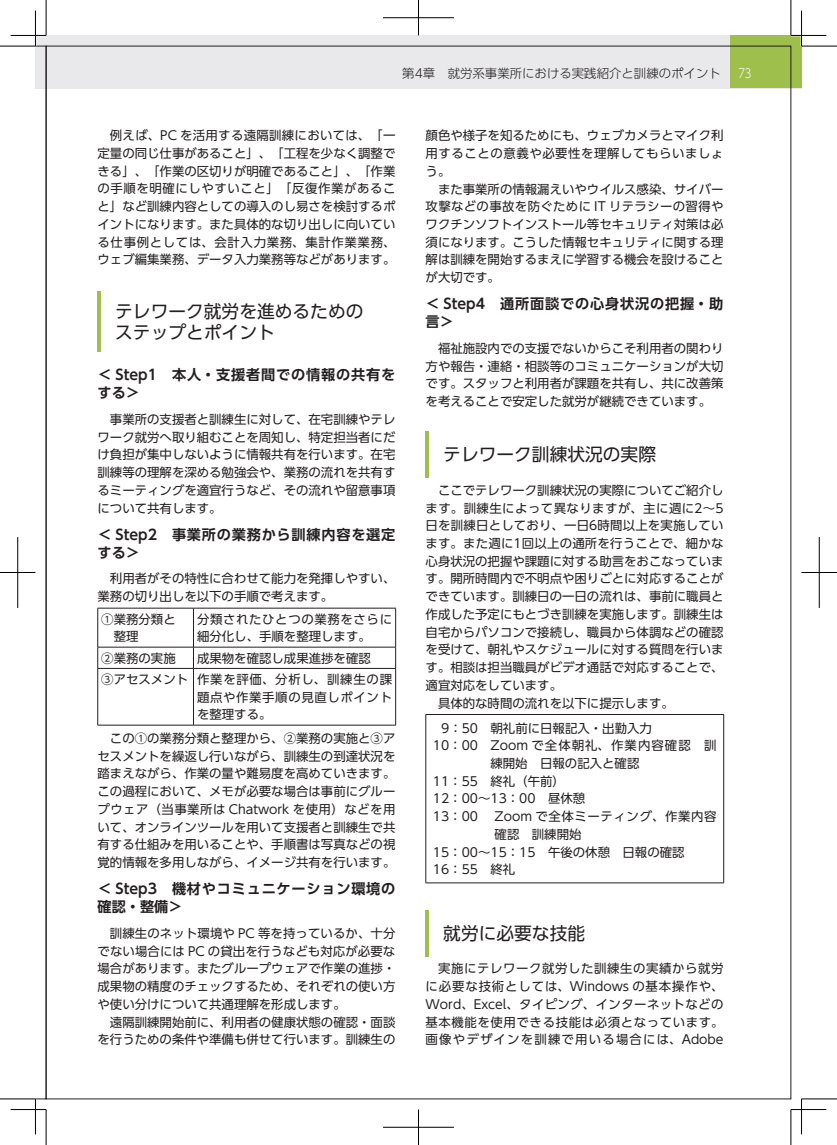
<style>
.page{position:relative;width:837px;height:1145px;background:#fff}
.page>*{position:absolute;margin:0;border:0;box-sizing:border-box;transform-origin:0 0}
.t1{font:17.75px/21.2px "UD Shin Go Pro";color:#231f20}
.t2{font:700 14.12px/17.8px "UD Shin Go Pro De";letter-spacing:.055em;color:#231f20}
.t3{font:12.38px/17.8px "UD Shin Go Pro";color:#231f20;text-align:justify}
.t4{font:12.38px/17.8px "UD Shin Go Pro";letter-spacing:.05em;color:#231f20}
.t5{font:300 12.38px "UD Shin Go Pro";color:#231f20}
.t6{font:12.38px "UD Shin Go Pro";letter-spacing:.035em;color:#231f20}
.t7{font:12.38px "UD Shin Go Pro";letter-spacing:.02em;color:#231f20}
.t8{font:12.38px "UD Shin Go Pro";letter-spacing:.085em;color:#231f20}
.t9{font:300 12.38px "UD Shin Go Pro";color:#fff;scale:.8 1}
</style>
<div class="page">
<div style="left:35px;top:35px;width:766px;height:54px;background:#e9e9eb"></div>
<div style="left:729px;top:35px;width:72px;height:53px;background:#9fbf4c"></div>
<hr style="left:97px;top:291px;width:4px;height:61px;background:#9fbf4c">
<hr style="left:97px;top:608px;width:96px;height:1px;background:#231f20">
<hr style="left:97px;top:608px;width:1px;height:39px;background:#231f20">
<hr style="left:193px;top:608px;width:203px;height:1px;background:#231f20">
<hr style="left:193px;top:608px;width:1px;height:39px;background:#231f20">
<hr style="left:395px;top:608px;width:1px;height:39px;background:#231f20">
<hr style="left:97px;top:647px;width:96px;height:1px;background:#231f20">
<svg style="left:97px;top:647px;width:1px;height:21px"></svg>
<hr style="left:193px;top:647px;width:203px;height:1px;background:#231f20">
<svg style="left:193px;top:647px;width:1px;height:21px"></svg>
<svg style="left:395px;top:647px;width:1px;height:21px"></svg>
<hr style="left:97px;top:668px;width:96px;height:1px;background:#231f20">
<hr style="left:97px;top:668px;width:1px;height:57px;background:#231f20">
<hr style="left:193px;top:668px;width:203px;height:1px;background:#231f20">
<hr style="left:193px;top:668px;width:1px;height:57px;background:#231f20">
<hr style="left:395px;top:668px;width:1px;height:57px;background:#231f20">
<hr style="left:97px;top:725px;width:96px;height:1px;background:#231f20">
<hr style="left:193px;top:725px;width:203px;height:1px;background:#231f20">
<hr style="left:425px;top:431px;width:4px;height:46px;background:#9fbf4c">
<hr style="left:425px;top:714px;width:298px;height:1px;background:#231f20">
<hr style="left:425px;top:714px;width:1px;height:168px;background:#231f20">
<hr style="left:723px;top:714px;width:1px;height:168px;background:#231f20">
<hr style="left:425px;top:882px;width:298px;height:1px;background:#231f20">
<hr style="left:425px;top:910px;width:4px;height:46px;background:#9fbf4c">
<svg style="left:35px;top:46px;width:11px;height:1053px"></svg>
<hr style="left:800px;top:11px;width:2px;height:35px;background:#fff">
<hr style="left:0;top:46px;width:35px;height:1px;background:#000">
<hr style="left:801px;top:46px;width:35px;height:1px;background:#000">
<hr style="left:0;top:1098px;width:35px;height:1px;background:#000">
<hr style="left:801px;top:1098px;width:35px;height:1px;background:#000">
<hr style="left:46px;top:0;width:1px;height:35px;background:#000">
<hr style="left:46px;top:1109px;width:1px;height:35px;background:#000">
<hr style="left:790px;top:0;width:1px;height:35px;background:#000">
<hr style="left:790px;top:1109px;width:1px;height:35px;background:#000">
<hr style="left:11px;top:35px;width:35px;height:1px;background:#000">
<hr style="left:790px;top:35px;width:36px;height:1px;background:#000">
<hr style="left:11px;top:1109px;width:35px;height:1px;background:#000">
<hr style="left:790px;top:1109px;width:36px;height:1px;background:#000">
<hr style="left:35px;top:11px;width:1px;height:35px;background:#000">
<hr style="left:35px;top:1098px;width:1px;height:36px;background:#000">
<hr style="left:801px;top:11px;width:1px;height:35px;background:#000">
<hr style="left:801px;top:1098px;width:1px;height:36px;background:#000">
<hr style="left:383px;top:18px;width:71px;height:1px;background:#000">
<hr style="left:418px;top:0;width:1px;height:35px;background:#000">
<hr style="left:383px;top:1127px;width:71px;height:1px;background:#000">
<hr style="left:418px;top:1109px;width:1px;height:35px;background:#000">
<hr style="left:0;top:572px;width:35px;height:1px;background:#000">
<hr style="left:18px;top:537px;width:1px;height:71px;background:#000">
<hr style="left:801px;top:572px;width:35px;height:1px;background:#000">
<hr style="left:818px;top:537px;width:1px;height:71px;background:#000">
<p class="t5" style="left:402px;top:64px;width:320px">第4章　就労系事業所における実践紹介と訓練のポイント</p>
<p class="t9" style="left:738px;top:64px;width:18px">73</p>
<p class="t3" style="left:97px;top:126px;width:299px;text-indent:12px">例えば、PC を活用する遠隔訓練においては、「一定量の同じ仕事があること」、「工程を少なく調整できる」、「作業の区切りが明確であること」、「作業の手順を明確にしやすいこと」「反復作業があること」など訓練内容としての導入のし易さを検討するポイントになります。また具体的な切り出しに向いている仕事例としては、会計入力業務、集計作業業務、ウェブ編集業務、データ入力業務等などがあります。</p>
<h1 class="t1" style="left:115px;top:300px;width:250px">テレワーク就労を進めるためのステップとポイント</h1>
<p class="t2" style="left:97px;top:365px;width:299px">＜ STEP1　本人・支援者間での情報の共有をする＞</p>
<p class="t3" style="left:97px;top:410px;width:299px;text-indent:12px">事業所の支援者と訓練生に対して、在宅訓練やテレワーク就労へ取り組むことを周知し、特定担当者にだけ負担が集中しないように情報共有を行います。在宅訓練等の理解を深める勉強会や、業務の流れを共有するミーティングを適宜行うなど、その流れや留意事項について共有します。</p>
<p class="t2" style="left:97px;top:525px;width:299px">＜ STEP2　事業所の業務から訓練内容を選定する＞</p>
<p class="t3" style="left:97px;top:569px;width:299px;text-indent:12px">利用者がその特性に合わせて能力を発揮しやすい、業務の切り出しを以下の手順で考えます。</p>
<p class="t3" style="left:114px;top:609px;width:64px;text-indent:-12px">①業務分類と整理</p>
<p class="t4" style="left:197px;top:609px;width:196px">分類されたひとつの業務をさらに細分化し、手順を整理します。</p>
<p class="t3" style="left:101px;top:648px;width:76px">②業務の実施</p>
<p class="t3" style="left:101px;top:647px;width:292px;line-height:21.2px;text-indent:96px">成果物を確認し成果進捗を確認<br>③アセスメント 作業を評価、分析し、訓練生の課</p>
<p class="t4" style="left:197px;top:687px;width:196px">題点や作業手順の見直しポイントを整理する。</p>
<p class="t3" style="left:97px;top:729px;width:299px;text-indent:12px">この①の業務分類と整理から、②業務の実施と③アセスメントを繰返し行いながら、訓練生の到達状況を踏まえながら、作業の量や難易度を高めていきます。この過程において、メモが必要な場合は事前にグループウェア（当事業所は Chatwork を使用）などを用いて、オンラインツールを用いて支援者と訓練生で共有する仕組みを用いることや、手順書は写真などの視覚的情報を多用しながら、イメージ共有を行います。</p>
<p class="t2" style="left:97px;top:879px;width:299px">＜ STEP3　機材やコミュニケーション環境の確認・整備＞</p>
<p class="t3" style="left:97px;top:924px;width:299px;text-indent:12px">訓練生のネット環境や PC 等を持っているか、十分でない場合には PC の貸出を行うなども対応が必要な場合があります。またグループウェアで作業の進捗・成果物の精度のチェックするため、それぞれの使い方や使い分けについて共通理解を形成します。</p>
<p class="t3" style="left:97px;top:1012px;width:299px;text-align:right">遠隔訓練開始前に、利用者の健康状態の確認・面談を行うための条件や準備も併せて行います。訓練生の</p>
<p class="t3" style="left:425px;top:126px;width:299px">顔色や様子を知るためにも、ウェブカメラとマイク利用することの意義や必要性を理解してもらいましょう。</p>
<p class="t3" style="left:425px;top:180px;width:299px;text-indent:12px">また事業所の情報漏えいやウイルス感染、サイバー攻撃などの事故を防ぐために IT リテラシーの習得やワクチンソフトインストール等セキュリティ対策は必須になります。こうした情報セキュリティに関する理解は訓練を開始するまえに学習する機会を設けることが大切です。</p>
<p class="t2" style="left:425px;top:295px;width:299px">＜ STEP4　通所面談での心身状況の把握・助言＞</p>
<p class="t3" style="left:425px;top:339px;width:299px;text-indent:12px">福祉施設内での支援でないからこそ利用者の関わり方や報告・連絡・相談等のコミュニケーションが大切です。スタッフと利用者が課題を共有し、共に改善策を考えることで安定した就労が継続できています。</p>
<h1 class="t1" style="left:443px;top:443px;width:214px">テレワーク訓練状況の実際</h1>
<p class="t3" style="left:438px;top:481px;width:287px">ここでテレワーク訓練状況の実際についてご紹介し</p>
<p class="t6" style="left:425px;top:498px;width:299px">ます。訓練生によって異なりますが、主に週に2～5</p>
<p class="t3" style="left:425px;top:516px;width:299px">日を訓練日としており、一日6時間以上を実施してい</p>
<p class="t7" style="left:425px;top:533px;width:299px">ます。また週に1回以上の通所を行うことで、細かな</p>
<p class="t3" style="left:425px;top:552px;width:299px">心身状況の把握や課題に対する助言をおこなっていま</p>
<p class="t3" style="left:425px;top:569px;width:299px">す。開所時間内で不明点や困りごとに対応することが</p>
<p class="t3" style="left:425px;top:587px;width:299px">できています。訓練日の一日の流れは、事前に職員と</p>
<p class="t3" style="left:425px;top:605px;width:299px">作成した予定にもとづき訓練を実施します。訓練生は</p>
<p class="t3" style="left:425px;top:622px;width:299px">自宅からパソコンで接続し、職員から体調などの確認</p>
<p class="t3" style="left:425px;top:640px;width:299px">を受けて、朝礼やスケジュールに対する質問を行いま</p>
<p class="t3" style="left:425px;top:658px;width:299px">す。相談は担当職員がビデオ通話で対応することで、</p>
<p class="t3" style="left:425px;top:676px;width:138px">適宜対応をしています。</p>
<p class="t3" style="left:438px;top:693px;width:237px">具体的な時間の流れを以下に提示します。</p>
<p class="t3" style="left:441px;top:718px;width:212px">9：50 朝礼前に日報記入・出勤入力</p>
<p class="t8" style="left:432px;top:735px;width:285px">10：00　 Zoom で全体朝礼、作業内容確認 訓</p>
<p class="t3" style="left:490px;top:754px;width:150px">練開始 日報の記入と確認</p>
<p class="t3" style="left:432px;top:771px;width:133px">11：55 終礼（午前）</p>
<p class="t3" style="left:432px;top:789px;width:154px">12：00～13：00 昼休憩</p>
<p class="t4" style="left:432px;top:807px;width:285px">13：00 　 Zoom で全体ミーティング、作業内容</p>
<p class="t3" style="left:494px;top:825px;width:88px">確認 訓練開始</p>
<p class="t3" style="left:432px;top:842px;width:253px">15：00～15：15 午後の休憩 日報の確認</p>
<p class="t3" style="left:432px;top:860px;width:84px">16：55 終礼</p>
<h1 class="t1" style="left:443px;top:922px;width:143px">就労に必要な技能</h1>
<p class="t3" style="left:425px;top:959px;width:299px;text-indent:12px">実施にテレワーク就労した訓練生の実績から就労に必要な技術としては、Windows の基本操作や、Word、Excel、タイピング、インターネットなどの基本機能を使用できる技能は必須となっています。画像やデザインを訓練で用いる場合には、Adobe</p>
</div>
